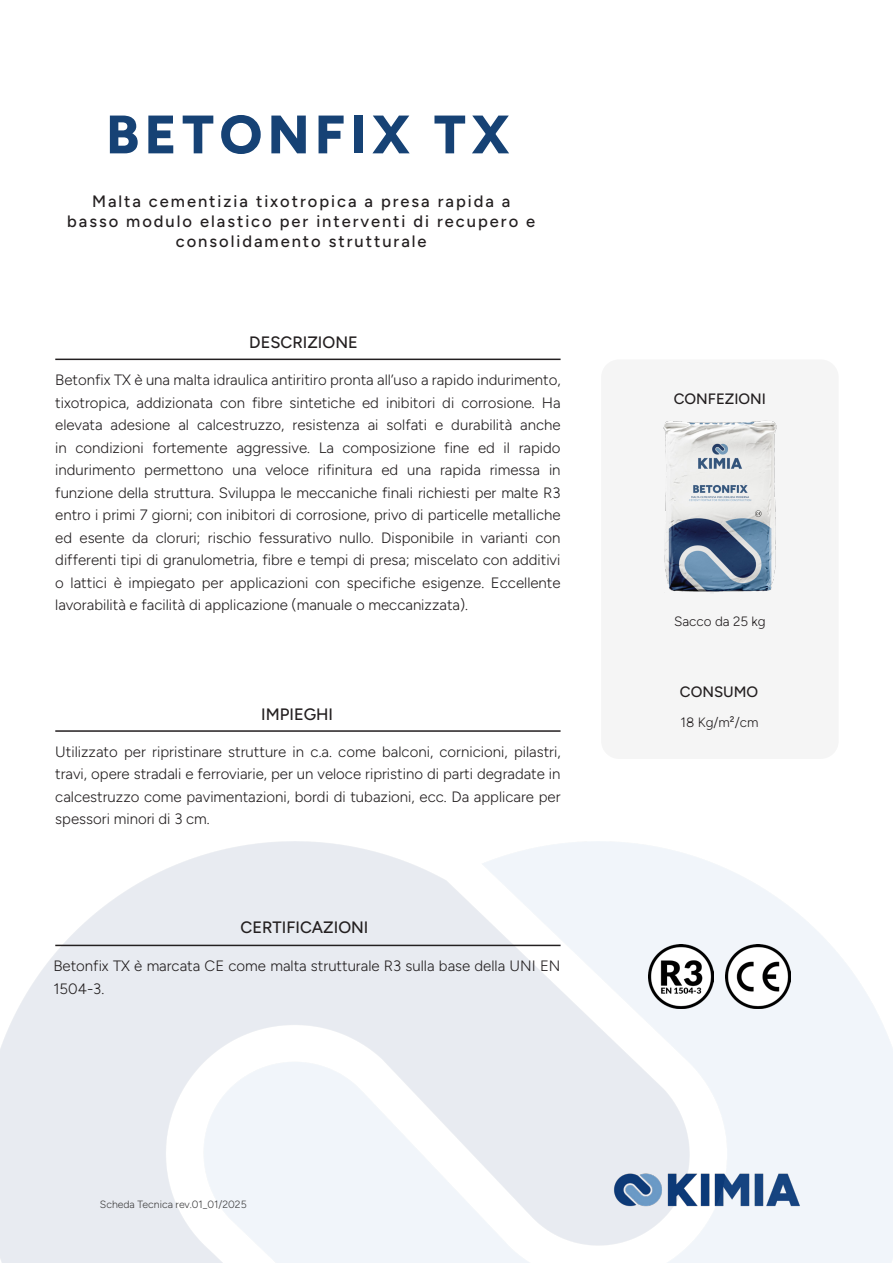
<style>
.page{position:relative;width:893px;height:1263px;background:#fff}
.page>*{position:absolute;margin:0;border:0;box-sizing:border-box;transform-origin:0 0}
.t1{font:800 54px "Figtree";letter-spacing:.1em;color:#164275}
.t2{font:500 16.5px/19.8px "Figtree";letter-spacing:.12em;color:#231f20;text-align:center}
.t3{font:500 16.5px "Figtree";color:#231f20}
.t4{font:300 15px/22.5px "Figtree";color:#231f20;text-align:justify}
.t5{font:500 15px "Figtree";color:#231f20}
.t6{font:300 13.5px "Figtree";color:#231f20}
.t7{font:300 10.5px "Figtree";color:#3e3e3f}
</style>
<div class="page">
<img style="left:0;top:842px;width:893px;height:421px">
<hr style="left:55px;top:359px;width:506px;height:1px;background:#231f20">
<div style="left:601px;top:359px;width:238px;height:400px;background:#f5f5f5;border-radius:18px"></div>
<hr style="left:55px;top:730px;width:506px;height:2px;background:#231f20">
<hr style="left:55px;top:945px;width:506px;height:1px;background:#231f20">
<img style="left:663px;top:420px;width:114px;height:173px">
<img style="left:726px;top:944px;width:64px;height:64px">
<img style="left:649px;top:944px;width:64px;height:65px">
<p class="t1" style="left:106px;top:101px;width:405px">BETONFIX TX</p>
<p class="t2" style="left:67px;top:192px;width:470px">Malta cementizia tixotropica a presa rapida a basso modulo elastico per interventi di recupero e consolidamento strutturale</p>
<p class="t3" style="left:249px;top:332px;width:110px">DESCRIZIONE</p>
<p class="t4" style="left:55px;top:369px;width:507px">Betonfix TX è una malta idraulica antiritiro pronta all’uso a rapido indurimento, tixotropica, addizionata con fibre sintetiche ed inibitori di corrosione. Ha elevata adesione al calcestruzzo, resistenza ai solfati e durabilità anche in condizioni fortemente aggressive. La composizione fine ed il rapido indurimento permettono una veloce rifinitura ed una rapida rimessa in funzione della struttura. Sviluppa le meccaniche finali richiesti per malte R3 entro i primi 7 giorni; con inibitori di corrosione, privo di particelle metalliche ed esente da cloruri; rischio fessurativo nullo. Disponibile in varianti con differenti tipi di granulometria, fibre e tempi di presa; miscelato con additivi o lattici è impiegato per applicazioni con specifiche esigenze. Eccellente lavorabilità e facilità di applicazione (manuale o meccanizzata).</p>
<p class="t3" style="left:261px;top:705px;width:73px">IMPIEGHI</p>
<p class="t4" style="left:55px;top:740px;width:507px">Utilizzato per ripristinare strutture in c.a. come balconi, cornicioni, pilastri, travi, opere stradali e ferroviarie, per un veloce ripristino di parti degradate in calcestruzzo come pavimentazioni, bordi di tubazioni, ecc. Da applicare per spessori minori di 3 cm.</p>
<p class="t3" style="left:241px;top:918px;width:129px">CERTIFICAZIONI</p>
<p class="t4" style="left:53px;top:955px;width:509px">Betonfix TX è marcata CE come malta strutturale R3 sulla base della UNI EN<br>1504-3.</p>
<p class="t7" style="left:100px;top:1198px;width:148px">Scheda Tecnica rev.01_01/2025</p>
<p class="t5" style="left:674px;top:390px;width:94px">CONFEZIONI</p>
<p class="t6" style="left:674px;top:614px;width:93px">Sacco da 25 kg</p>
<p class="t5" style="left:680px;top:683px;width:80px">CONSUMO</p>
<p class="t6" style="left:680px;top:715px;width:79px">18 Kg/m²/cm</p>
</div>
